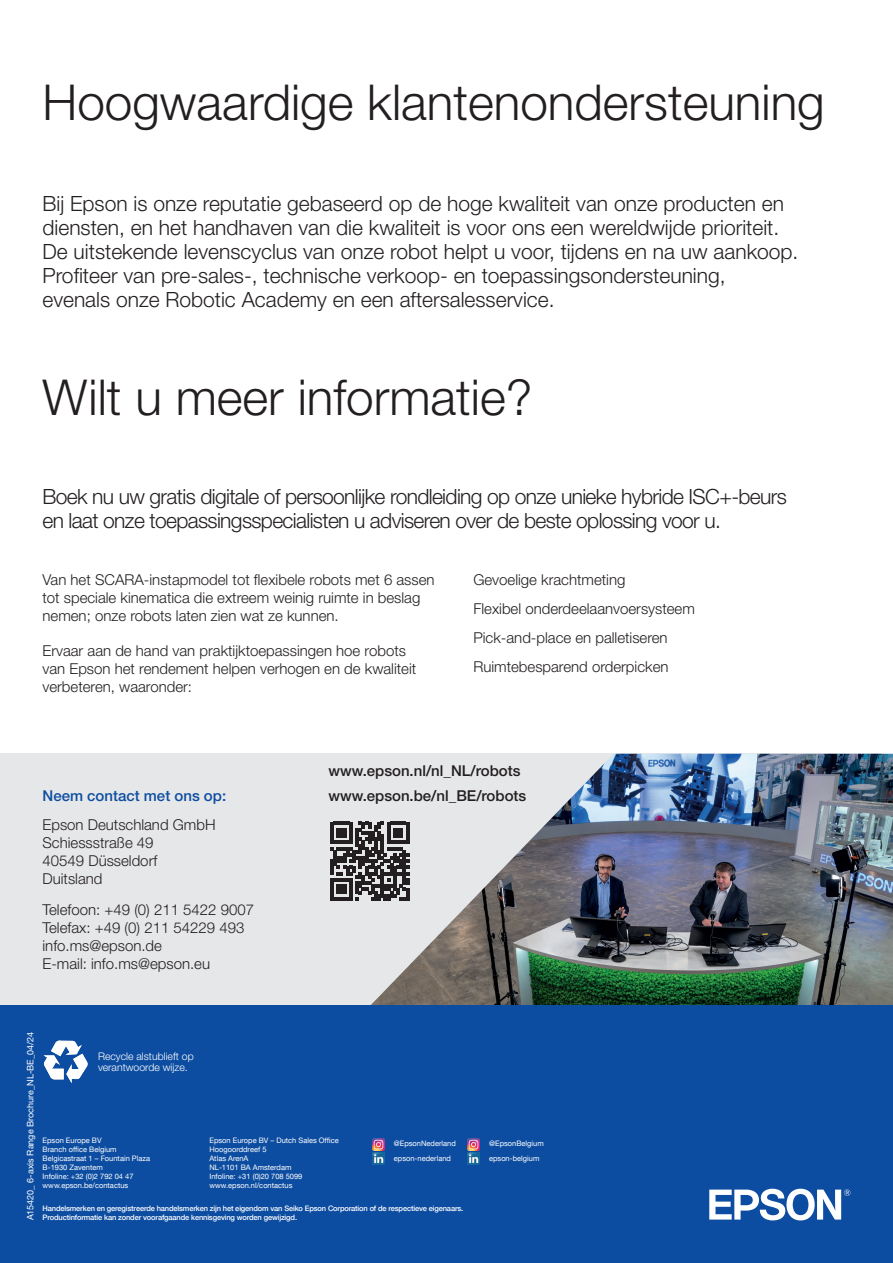
<style>
.page{position:relative;width:893px;height:1263px;background:#fff}
.page>*{position:absolute;margin:0;border:0;box-sizing:border-box;transform-origin:0 0}
.t1{font:300 49.5px "Helvetica Neue LT Pro";color:#231f20}
.t2{font:300 21px/24px "Helvetica Neue LT Pro";color:#231f20}
.t3{font:300 21px/24px "Helvetica Neue LT Pro";letter-spacing:-.03em;color:#231f20}
.t4{font:300 15px/18px "Helvetica Neue LT Pro";color:#231f20}
.t5{font:500 15px "Helvetica Neue LT Pro";color:#231f20}
.t6{font:500 15px "Helvetica Neue LT Pro";color:#0d4da1}
.t7{font:300 10.5px/10.5px "Helvetica Neue LT Pro";color:#fff}
.t8{font:9px "Helvetica Neue LT Pro";color:#fff}
.t9{font:7.5px "Helvetica Neue LT Com";color:#fff}
.t10{font:500 7.5px "Helvetica Neue LT Com";letter-spacing:-.02em;color:#fff}
</style>
<div class="page">
<div style="left:0;top:754px;width:880px;height:291px;background:#e6e7e9"></div>
<img style="left:332px;top:754px;width:561px;height:252px">
<div style="left:0;top:1006px;width:893px;height:257px;background:#0d4da1"></div>
<svg style="left:709px;top:1189px;width:141px;height:31px"></svg>
<svg style="left:330px;top:822px;width:79px;height:78px"></svg>
<svg style="left:44px;top:1040px;width:44px;height:43px"></svg>
<svg style="left:373px;top:1138px;width:12px;height:27px"></svg>
<svg style="left:468px;top:1138px;width:12px;height:26px"></svg>
<p class="t1" style="left:43px;top:73px;width:784px">Hoogwaardige klantenondersteuning</p>
<p class="t2" style="left:43px;top:191px;width:757px">Bij Epson is onze reputatie gebaseerd op de hoge kwaliteit van onze producten en diensten, en het handhaven van die kwaliteit is voor ons een wereldwijde prioriteit.<br>De uitstekende levenscyclus van onze robot helpt u voor, tijdens en na uw aankoop.<br>Profiteer van pre-sales-, technische verkoop- en toepassingsondersteuning, evenals onze Robotic Academy en een aftersalesservice.</p>
<p class="t1" style="left:43px;top:367px;width:491px">Wilt u meer informatie?</p>
<p class="t3" style="left:43px;top:484px;width:746px">Boek nu uw gratis digitale of persoonlijke rondleiding op onze unieke hybride ISC+-beurs en laat onze toepassingsspecialisten u adviseren over de beste oplossing voor u.</p>
<p class="t4" style="left:43px;top:570px;width:394px">Van het SCARA-instapmodel tot flexibele robots met 6 assen tot speciale kinematica die extreem weinig ruimte in beslag nemen; onze robots laten zien wat ze kunnen.</p>
<p class="t4" style="left:43px;top:641px;width:375px">Ervaar aan de hand van praktijktoepassingen hoe robots van Epson het rendement helpen verhogen en de kwaliteit verbeteren, waaronder:</p>
<p class="t4" style="left:473px;top:570px;width:153px">Gevoelige krachtmeting</p>
<p class="t4" style="left:473px;top:599px;width:223px">Flexibel onderdeelaanvoersysteem</p>
<p class="t4" style="left:473px;top:628px;width:196px">Pick-and-place en palletiseren</p>
<p class="t4" style="left:473px;top:657px;width:197px">Ruimtebesparend orderpicken</p>
<p class="t6" style="left:43px;top:786px;width:185px">Neem contact met ons op:</p>
<p class="t4" style="left:43px;top:816px;width:175px">Epson Deutschland GmbH</p>
<p class="t4" style="left:43px;top:834px;width:113px">Schiessstraße 49</p>
<p class="t4" style="left:43px;top:852px;width:116px">40549 Düsseldorf</p>
<p class="t4" style="left:43px;top:870px;width:61px">Duitsland</p>
<p class="t4" style="left:43px;top:900px;width:213px">Telefoon: +49 (0) 211 5422 9007</p>
<p class="t4" style="left:43px;top:918px;width:203px">Telefax: +49 (0) 211 54229 493</p>
<p class="t4" style="left:43px;top:936px;width:121px">info.ms@epson.de</p>
<p class="t4" style="left:43px;top:954px;width:169px">E-mail: info.ms@epson.eu</p>
<p class="t5" style="left:328px;top:762px;width:194px">www.epson.nl/nl_NL/robots</p>
<p class="t5" style="left:328px;top:786px;width:199px">www.epson.be/nl_BE/robots</p>
<p class="t8" style="left:25px;top:1220px;width:190px;rotate:-90deg">A15420_ 6-axis Range Brochure_NL-BE_04/24</p>
<p class="t7" style="left:98px;top:1051px;width:97px">Recycle alstublieft op verantwoorde wijze.</p>
<p class="t9" style="left:209px;top:1136px;width:131px">Epson Europe BV – Dutch Sales Office</p>
<p class="t9" style="left:209px;top:1145px;width:59px">Hoogoorddreef 5</p>
<p class="t9" style="left:209px;top:1154px;width:41px">Atlas ArenA</p>
<p class="t9" style="left:209px;top:1163px;width:83px">NL-1101 BA Amsterdam</p>
<p class="t9" style="left:209px;top:1172px;width:95px">Infoline: +31 (0)20 708 5099</p>
<p class="t9" style="left:209px;top:1181px;width:85px">www.epson.nl/contactus</p>
<p class="t10" style="left:43px;top:1204px;width:422px">Handelsmerken en geregistreerde handelsmerken zijn het eigendom van Seiko Epson Corporation of de respectieve eigenaars.</p>
<p class="t10" style="left:43px;top:1213px;width:256px">Productinformatie kan zonder voorafgaande kennisgeving worden gewijzigd.</p>
<p class="t9" style="left:43px;top:1136px;width:61px">Epson Europe BV</p>
<p class="t9" style="left:43px;top:1145px;width:76px">Branch office Belgium</p>
<p class="t9" style="left:43px;top:1154px;width:109px">Belgicastraat 1 – Fountain Plaza</p>
<p class="t9" style="left:43px;top:1163px;width:62px">B-1930 Zaventem</p>
<p class="t9" style="left:43px;top:1172px;width:92px">Infoline: +32 (0)2 792 04 47</p>
<p class="t9" style="left:43px;top:1181px;width:87px">www.epson.be/contactus</p>
<p class="t9" style="left:394px;top:1139px;width:63px">@EpsonNederland</p>
<p class="t9" style="left:489px;top:1139px;width:56px">@EpsonBelgium</p>
<p class="t9" style="left:394px;top:1154px;width:59px">epson-nederland</p>
<p class="t9" style="left:489px;top:1154px;width:52px">epson-belgium</p>
</div>
